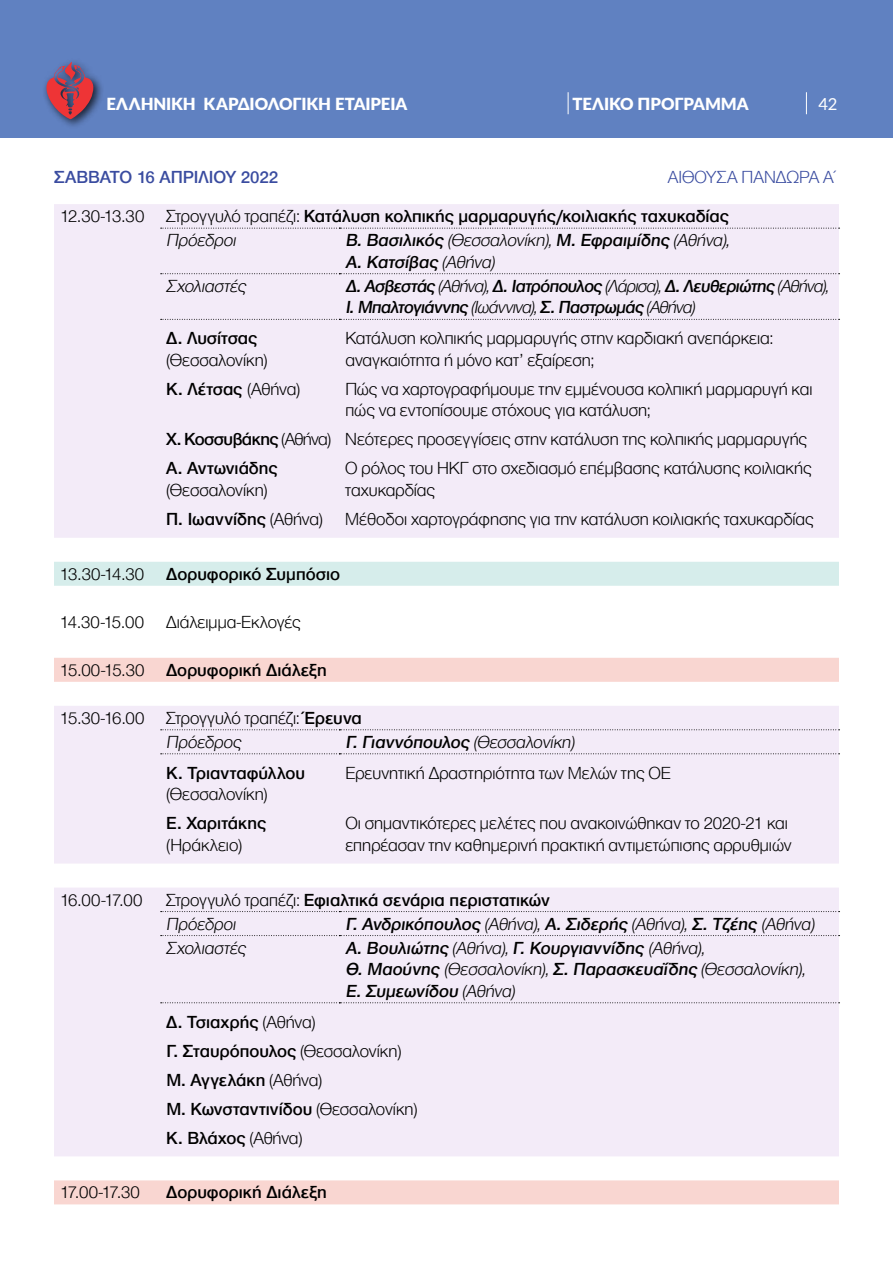
<style>
.page{position:relative;width:893px;height:1263px;background:#fff}
.page>*{position:absolute;margin:0;border:0;box-sizing:border-box;transform-origin:0 0}
.t1{font:500 18px/21.6px "CF Helvetica";color:#000}
.t2{font:300 18px/21.6px "CF Helvetica";color:#000}
.t3{font:500 18px "CF Helvetica";letter-spacing:-.005em;color:#3a4ca0}
.t4{font:300 18px "CF Helvetica";color:#3a4ca0}
.t5{font:italic 300 18px "CF Helvetica";color:#000}
.t6{font:900 16.65px "Lato";letter-spacing:-.01em;color:#fff}
.t7{font:16.65px "Lato";color:#fff}
.s1{font-weight:300}
.s2{font-weight:300;font-style:italic}
.s3{font-weight:500}
</style>
<div class="page">
<div style="left:0;top:0;width:893px;height:138px;background:#6081c1"></div>
<div style="left:42px;top:58px;width:62px;height:72px;background:#000;opacity:.75"></div>
<svg style="left:46px;top:62px;width:47px;height:57px"></svg>
<svg style="left:568px;top:92px;width:1px;height:22px"></svg>
<svg style="left:806px;top:92px;width:1px;height:22px"></svg>
<div style="left:54px;top:204px;width:785px;height:334px;background:#f3ebf8"></div>
<div style="left:54px;top:562px;width:785px;height:24px;background:#d6edeb"></div>
<svg style="left:54px;top:658px;width:785px;height:546px;background:#f5ebf5"></svg>
<svg style="left:161px;top:228px;width:679px;height:1px"></svg>
<svg style="left:161px;top:273px;width:679px;height:1px"></svg>
<svg style="left:161px;top:319px;width:679px;height:1px"></svg>
<svg style="left:161px;top:729px;width:679px;height:1px"></svg>
<svg style="left:161px;top:753px;width:679px;height:1px"></svg>
<svg style="left:161px;top:911px;width:679px;height:1px"></svg>
<svg style="left:161px;top:935px;width:679px;height:1px"></svg>
<svg style="left:161px;top:1002px;width:679px;height:1px"></svg>
<p class="t6" style="left:106px;top:91px;width:303px">ελληνικη καρδιολογικη εταιρεια</p>
<p class="t6" style="left:572px;top:91px;width:11px">ΤΕΛΙΚ</p>
<p class="t6" style="left:620px;top:91px;width:68px">Ο ΠΡΟΓΡΑΜΜΑ</p>
<p class="t7" style="left:819px;top:92px;width:20px">42</p>
<p class="t3" style="left:54px;top:167px;width:226px">ΣΑΒΒΑΤΟ 16 ΑΠΡΙΛΙΟΥ 2022</p>
<p class="t4" style="left:668px;top:167px;width:171px">ΑΙΘΟΥΣΑ ΠΑΝΔΩΡΑ A΄</p>
<p class="t1" style="left:166px;top:204px;width:564px;line-height:24px;text-indent:-106px"><span class="s1">12. 30-13. 30 Στρογγυλό τραπέζι:</span> Κατάλυση κολπικής μαρμαρυγής/κοιλιακής ταχυκαδίας<br><span class="s2">Πρόεδροι</span></p>
<p class="t1" style="left:345px;top:229px;width:389px">Β. Βασιλικός <span class="s2">(Θεσσαλονίκη),</span>Μ. Εφραιμίδης <span class="s2">(Αθήνα),<br></span>Α. Κατσίβας <span class="s2">(Αθήνα)</span></p>
<p class="t5" style="left:166px;top:276px;width:85px">Σχολιαστές</p>
<p class="t1" style="left:345px;top:275px;width:488px">Δ.Ασβεστάς <span class="s2">(Αθήνα),</span>Δ.Ιατρόπουλος <span class="s2">(Λάρισα),</span>Δ.Λευθεριώτης <span class="s2">(Αθήνα),<br></span>Ι.Μπαλτογιάννης <span class="s2">(Ιωάννινα),</span>Σ.Παστρωμάς <span class="s2">(Αθήνα)</span></p>
<p class="t1" style="left:166px;top:327px;width:93px">Δ. Λυσίτσας</p>
<p class="t2" style="left:166px;top:349px;width:102px">(Θεσσαλονίκη)</p>
<p class="t2" style="left:345px;top:327px;width:430px">Κατάλυση κολπικής μαρμαρυγής στην καρδιακή ανεπάρκεια: αναγκαιότητα ή μόνο κατ’ εξαίρεση;</p>
<p class="t1" style="left:166px;top:378px;width:135px">Κ. Λέτσας <span class="s1">(Αθήνα)</span></p>
<p class="t2" style="left:345px;top:378px;width:469px">Πώς να χαρτογραφήμουμε την εμμένουσα κολπική μαρμαρυγή και πώς να εντοπίσουμε στόχους για κατάλυση;</p>
<p class="t2" style="left:166px;top:425px;width:643px;line-height:29px"><span class="s3">Χ.Κοσσυβάκης</span> (Αθήνα) Νεότερες προσεγγίσεις στην κατάλυση της κολπικής μαρμαρυγής<br><span class="s3">Α. Αντωνιάδης</span></p>
<p class="t2" style="left:166px;top:479px;width:102px">(Θεσσαλονίκη)</p>
<p class="t2" style="left:345px;top:457px;width:468px">Ο ρόλος του ΗΚΓ στο σχεδιασμό επέμβασης κατάλυσης κοιλιακής ταχυκαρδίας</p>
<p class="t1" style="left:166px;top:508px;width:157px">Π. Ιωαννίδης <span class="s1">(Αθήνα)</span></p>
<p class="t2" style="left:345px;top:508px;width:470px">Μέθοδοι χαρτογράφησης για την κατάλυση κοιλιακής ταχυκαρδίας</p>
<p class="t1" style="left:60px;top:563px;width:282px"><span class="s1">13.30-14.30</span> Δορυφορικό Συμπόσιο</p>
<p class="t2" style="left:60px;top:611px;width:242px">14. 30-15.00 Διάλειμμα-Εκλογές</p>
<p class="t1" style="left:60px;top:659px;width:268px"><span class="s1">15.00-15.30</span> Δορυφορική Διάλεξη</p>
<p class="t2" style="left:166px;top:706px;width:197px;line-height:24px;text-indent:-106px">15. 30-16. 00 Στρογγυλό τραπέζι: <span class="s3">Έρευνα<br></span>Πρόεδρος</p>
<p class="t1" style="left:345px;top:731px;width:233px">Γ. Γιαννόπουλος <span class="s1">(Θεσσαλονίκη)</span></p>
<p class="t1" style="left:166px;top:762px;width:140px">Κ. Τριανταφύλλου</p>
<p class="t2" style="left:166px;top:783px;width:102px">(Θεσσαλονίκη)</p>
<p class="t1" style="left:166px;top:812px;width:101px">Ε. Χαριτάκης</p>
<p class="t2" style="left:166px;top:834px;width:77px">(Ηράκλειο)</p>
<p class="t2" style="left:345px;top:762px;width:327px">Ερευνητική Δραστηριότητα των Μελών της ΟΕ</p>
<p class="t2" style="left:345px;top:812px;width:448px">Οι σημαντικότερες μελέτες που ανακοινώθηκαν το 2020-21 και επηρέασαν την καθημερινή πρακτική αντιμετώπισης αρρυθμιών</p>
<p class="t2" style="left:60px;top:889px;width:84px">16.00-17.00</p>
<p class="t1" style="left:166px;top:888px;width:385px;line-height:24px"><span class="s1">Στρογγυλό τραπέζι:</span> Εφιαλτικά σενάρια περιστατικών<br><span class="s1">Πρόεδροι</span></p>
<p class="t1" style="left:345px;top:913px;width:473px">Γ. Ανδρικόπουλος <span class="s1">(Αθήνα),</span>Α. Σιδερής <span class="s1">(Αθήνα),</span>Σ. Τζέης <span class="s1">(Αθήνα)</span></p>
<p class="t2" style="left:166px;top:937px;width:84px">Σχολιαστές</p>
<p class="t1" style="left:345px;top:937px;width:465px">Α. Βουλιώτης <span class="s1">(Αθήνα),</span>Γ. Κουργιαννίδης <span class="s1">(Αθήνα),<br></span>Θ. Μαούνης <span class="s1">(Θεσσαλονίκη),</span>Σ. Παρασκευαΐδης <span class="s1">(Θεσσαλονίκη),<br></span>Ε. Συμεωνίδου <span class="s1">(Αθήνα)</span></p>
<p class="t1" style="left:166px;top:1007px;width:252px;line-height:29px">Δ. Τσιαχρής <span class="s1">(Αθήνα)<br></span>Γ. Σταυρόπουλος <span class="s1">(Θεσσαλονίκη)<br></span>Μ. Αγγελάκη <span class="s1">(Αθήνα)<br></span>Μ. Κωνσταντινίδου <span class="s1">(Θεσσαλονίκη)<br></span>Κ. Βλάχος <span class="s1">(Αθήνα)</span></p>
<p class="t2" style="left:60px;top:1181px;width:81px">17.00-17. 30</p>
<p class="t1" style="left:166px;top:1182px;width:162px">Δορυφορική Διάλεξη</p>
</div>
